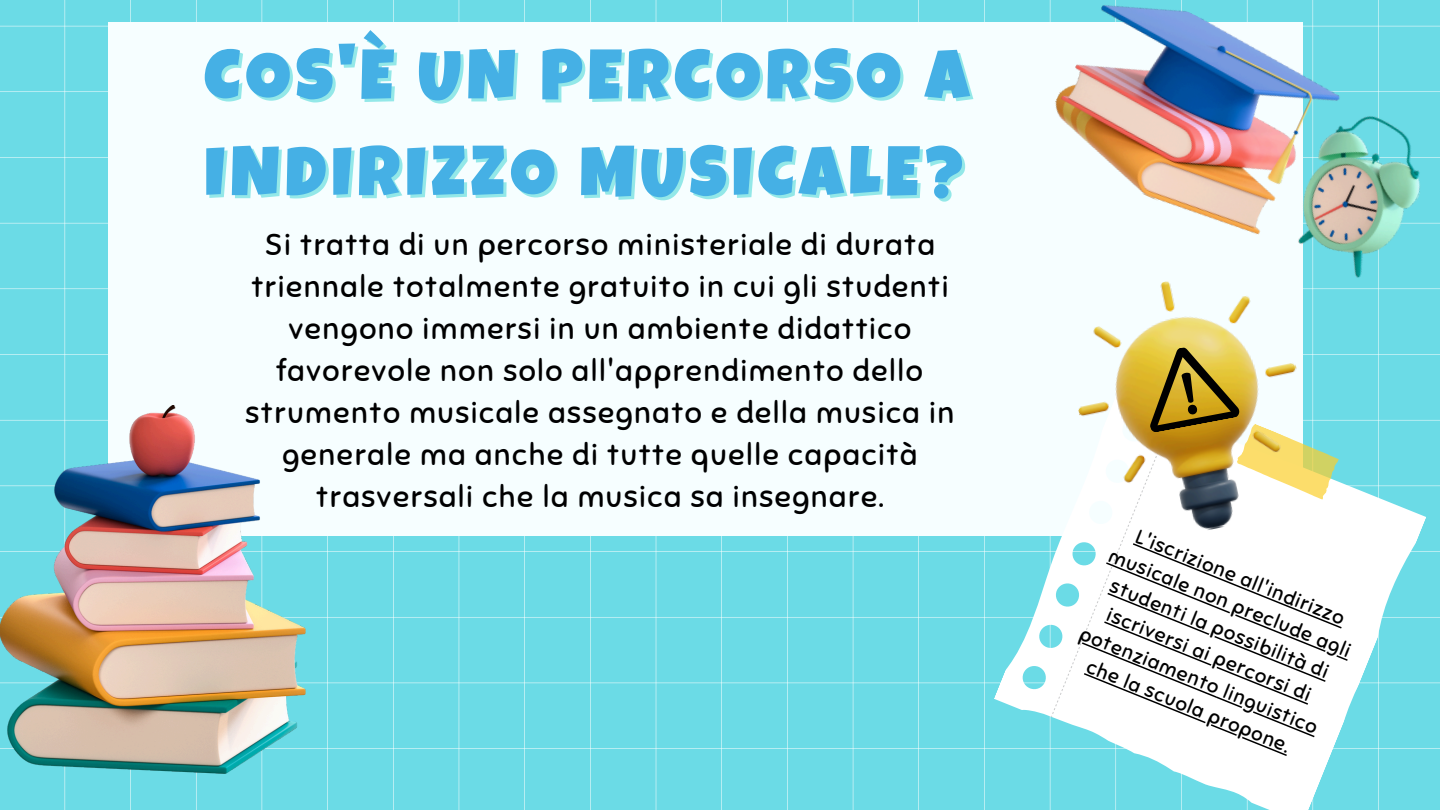
<style>
.page{position:relative;width:1440px;height:810px;background:#6bdbe6}
.page>*{position:absolute;margin:0;border:0;box-sizing:border-box;transform-origin:0 0}
.t1{font:70.3px "Luckiest Guy";letter-spacing:.075em;color:#45b0e5}
.t2{font:30.2px/42px "Sniglet";letter-spacing:.05em;color:#000;text-align:center}
.t3{font:20px "Sniglet";color:#000}
</style>
<div class="page">
<div style="left:108px;top:23px;width:1194px;height:513px;background:#f6feff"></div>
<svg style="left:993px;top:393px;width:434px;height:417px;fill:#6bdbe6"></svg>
<img style="left:1093px;top:299px;width:232px;height:40px">
<svg style="left:1050px;top:339px;width:298px;height:417px"></svg>
<img style="left:1036px;top:0;width:404px;height:299px">
<img style="left:0;top:405px;width:305px;height:369px">
<p class="t1" style="left:204px;top:49px;width:766px">COS'È UN PERCORSO A</p>
<h1 class="t1" style="left:204px;top:146px;width:761px">INDIRIZZO MUSICALE?</h1>
<p class="t2" style="left:246px;top:224px;width:710px">Si tratta di un percorso ministeriale di durata triennale totalmente gratuito in cui gli studenti vengono immersi in un ambiente didattico favorevole non solo all'apprendimento dello strumento musicale assegnato e della musica in generale ma anche di tutte quelle capacità trasversali che la musica sa insegnare.</p>
<h2 class="t3" style="left:1141px;top:524px;width:225px;rotate:22deg">L'iscrizione all'indirizzo</h2>
<p class="t3" style="left:1114px;top:543px;width:260px;rotate:22deg">musicale non preclude agli</p>
<p class="t3" style="left:1116px;top:574px;width:235px;rotate:22deg">studenti la possibilità di</p>
<p class="t3" style="left:1113px;top:602px;width:220px;rotate:22deg">iscriversi ai percorsi di</p>
<p class="t3" style="left:1085px;top:621px;width:256px;rotate:22deg">potenziamento linguistico</p>
<p class="t3" style="left:1092px;top:654px;width:219px;rotate:22deg">che la scuola propone.</p>
</div>
